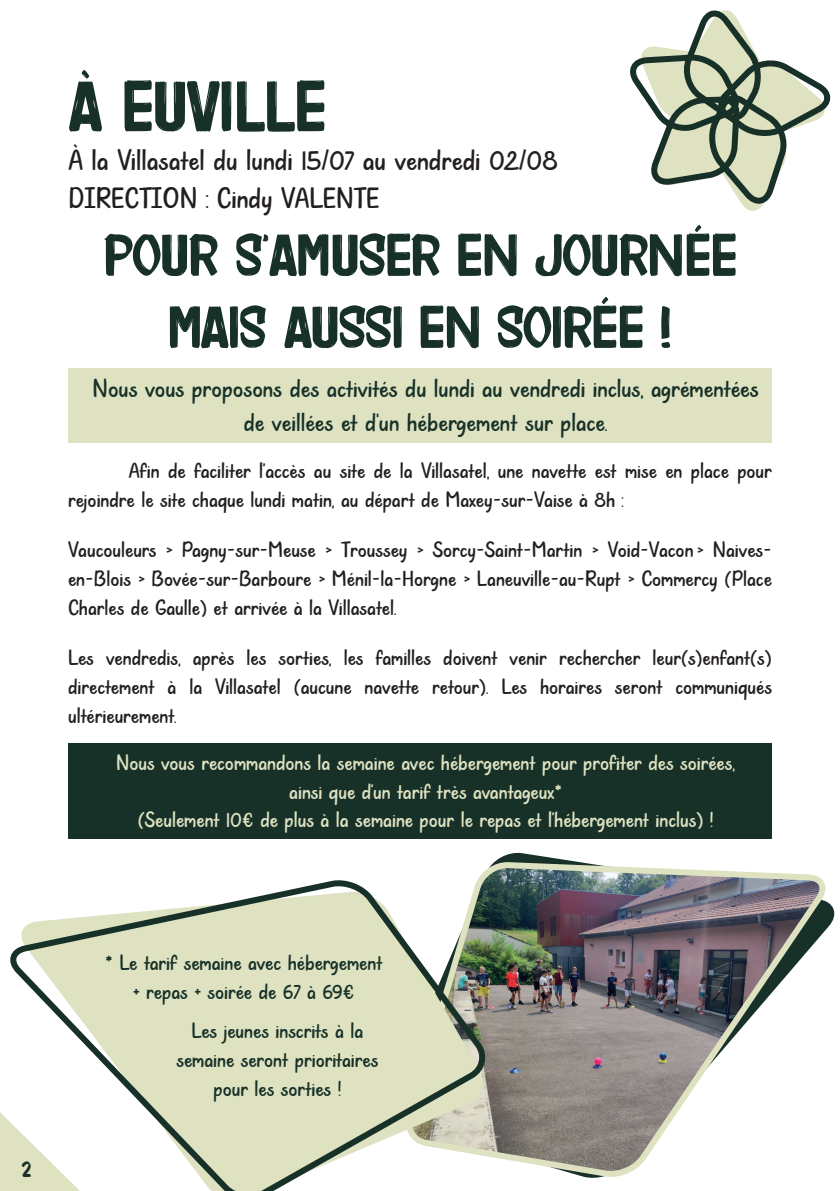
<style>
.page{position:relative;width:840px;height:1191px;background:#fff}
.page>*{position:absolute;margin:0;border:0;box-sizing:border-box;transform-origin:0 0}
.t1{font:72px "Rockers Garage";letter-spacing:.01em;color:#173128}
.t2{font:60px/72px "Rockers Garage";letter-spacing:.015em;color:#173128;text-align:center}
.t3{font:32px/38.4px "Tell Me A Joke";color:#231f20}
.t4{font:28px/33.6px "Tell Me A Joke";color:#173128;text-align:center}
.t5{font:24px/28.8px "Tell Me A Joke";color:#231f20;text-align:justify}
.t6{font:24px/28.8px "Tell Me A Joke";color:#dee2c1;text-align:center}
.t7{font:24px/28.8px "Tell Me A Joke";color:#173128;text-align:center}
.t8{font:22px "Rockers Garage";color:#173128}
</style>
<div class="page">
<svg style="left:0;top:1112px;width:9px;height:79px"></svg>
<div style="left:68px;top:743px;width:703px;height:95px;background:#173128"></div>
<div style="left:68px;top:368px;width:703px;height:74px;background:#dee2c1"></div>
<img style="left:478px;top:858px;width:348px;height:320px">
<svg style="left:9px;top:879px;width:481px;height:312px"></svg>
<svg style="left:630px;top:10px;width:199px;height:201px"></svg>
<h1 class="t1" style="left:68px;top:68px;width:258px">À EUVILLE</h1>
<h3 class="t3" style="left:68px;top:141px;width:490px">À la Villasatel du lundi 15/07 au vendredi 02/08<br>DIRECTION : Cindy VALENTE</h3>
<h2 class="t2" style="left:104px;top:219px;width:633px">POUR S’AMUSER EN JOURNÉE<br>MAIS AUSSI EN SOIRÉE !</h2>
<p class="t4" style="left:93px;top:372px;width:667px">Nous vous proposons des activités du lundi au vendredi inclus, agrémentées de veillées et d'un hébergement sur place.</p>
<p class="t5" style="left:68px;top:456px;width:705px;text-indent:61px">Afin de faciliter l’accès au site de la Villasatel, une navette est mise en place pour rejoindre le site chaque lundi matin, au départ de Maxey-sur-Vaise à 8h :</p>
<p class="t5" style="left:68px;top:536px;width:705px">Vaucouleurs &gt; Pagny-sur-Meuse &gt; Troussey &gt; Sorcy-Saint-Martin &gt; Void-Vacon&gt; Naives&shy;en-Blois &gt; Bovée-sur-Barboure &gt; Ménil-la-Horgne &gt; Laneuville-au-Rupt &gt; Commercy (Place Charles de Gaulle) et arrivée à la Villasatel.</p>
<p class="t5" style="left:68px;top:644px;width:705px">Les vendredis, après les sorties, les familles doivent venir rechercher leur(s)enfant(s) directement à la Villasatel (aucune navette retour). Les horaires seront communiqués ultérieurement.</p>
<p class="t6" style="left:116px;top:748px;width:620px">Nous vous recommandons la semaine avec hébergement pour profiter des soirées, ainsi que d’un tarif très avantageux*<br>(Seulement 10€ de plus à la semaine pour le repas et l’hébergement inclus) !</p>
<p class="t8" style="left:22px;top:1157px;width:11px">2</p>
<p class="t7" style="left:105px;top:949px;width:278px">* Le tarif semaine avec hébergement + repas + soirée de 67 à 69€</p>
<p class="t7" style="left:176px;top:1016px;width:203px">Les jeunes inscrits à la semaine seront prioritaires pour les sorties !</p>
</div>
